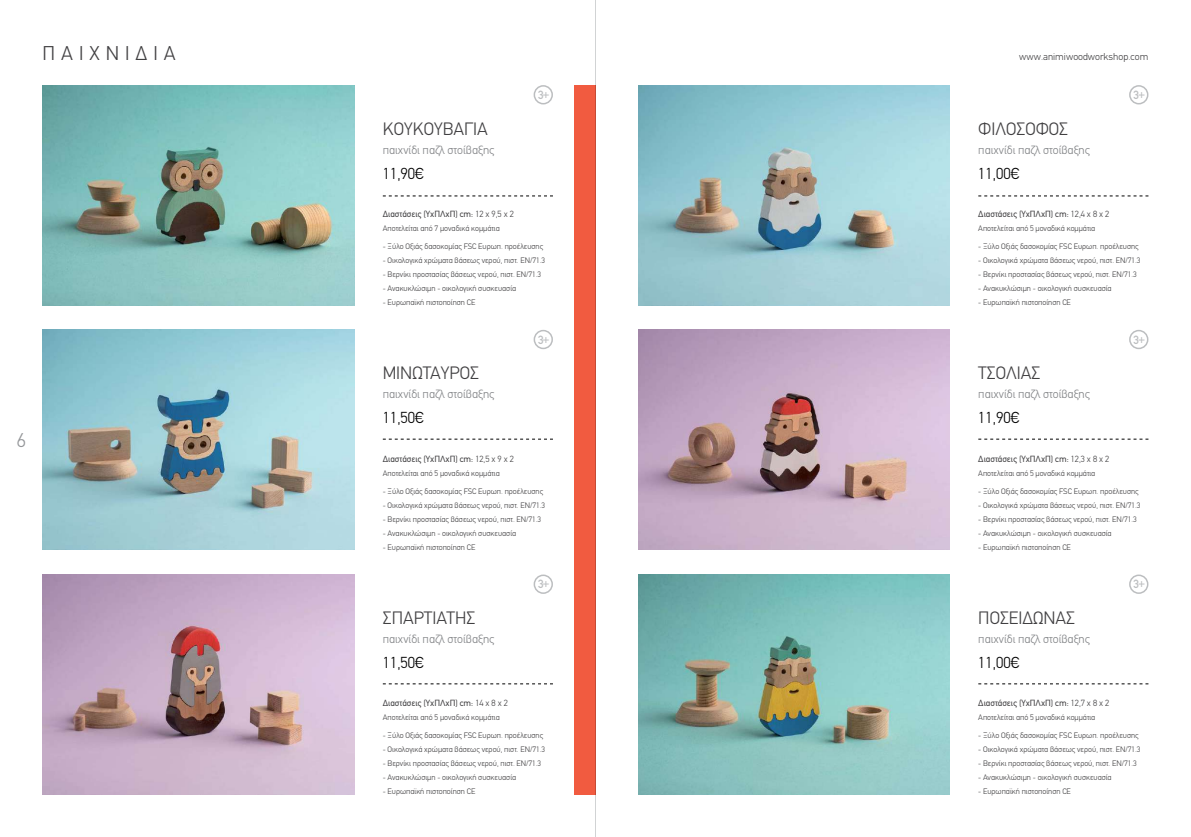
<style>
.page{position:relative;width:1191px;height:837px;background:#fff}
.page>*{position:absolute;margin:0;border:0;box-sizing:border-box;transform-origin:0 0}
.t1{font:300 20px "PF Din Text";letter-spacing:.3em;color:#414042}
.t2{font:300 20px "PF Din Text";color:#939598}
.t3{font:300 18px "PF Din Text";color:#414042}
.t4{font:300 16px "PF Din Text";color:#000}
.t5{font:300 12px "PF Din Text";color:#808285}
.t6{font:500 12px "PF Din Text";color:#bcbec0}
.t7{font:300 10px "PF Din Text";color:#414042}
.t8{font:9px "PF Din Text";color:#414042}
.t9{font:300 8px "PF Din Text";color:#414042}
.s1{font-weight:300}
</style>
<div class="page">
<hr style="left:595px;top:0;width:1px;height:836px;background:#d1d3d4">
<img style="left:43px;top:85px;width:311px;height:220px">
<img style="left:43px;top:574px;width:311px;height:220px">
<img style="left:43px;top:330px;width:311px;height:219px">
<svg style="left:383px;top:196px;width:170px;height:1px"></svg>
<svg style="left:383px;top:439px;width:170px;height:1px"></svg>
<svg style="left:383px;top:683px;width:170px;height:1px"></svg>
<div style="left:574px;top:85px;width:21px;height:709px;background:#f15b40"></div>
<div style="left:533px;top:574px;width:20px;height:19px;border:2px solid #bcbec0;border-radius:50%"></div>
<div style="left:533px;top:330px;width:20px;height:19px;border:2px solid #bcbec0;border-radius:50%"></div>
<div style="left:533px;top:85px;width:20px;height:19px;border:2px solid #bcbec0;border-radius:50%"></div>
<img style="left:638px;top:85px;width:312px;height:220px">
<img style="left:638px;top:574px;width:312px;height:220px">
<img style="left:638px;top:330px;width:312px;height:219px">
<svg style="left:978px;top:196px;width:170px;height:1px"></svg>
<svg style="left:978px;top:439px;width:170px;height:1px"></svg>
<svg style="left:978px;top:683px;width:170px;height:1px"></svg>
<div style="left:1129px;top:574px;width:19px;height:19px;border:2px solid #bcbec0;border-radius:50%"></div>
<div style="left:1129px;top:330px;width:19px;height:19px;border:2px solid #bcbec0;border-radius:50%"></div>
<div style="left:1129px;top:85px;width:19px;height:19px;border:2px solid #bcbec0;border-radius:50%"></div>
<h1 class="t1" style="left:43px;top:41px;width:135px">ΠΑΙΧΝΙΔΙΑ</h1>
<h1 class="t2" style="left:17px;top:428px;width:11px">6</h1>
<h3 class="t6" style="left:538px;top:87px;width:13px">3+</h3>
<h2 class="t3" style="left:383px;top:118px;width:107px">ΚΟΥΚΟΥΒΑΓΙΑ</h2>
<h3 class="t5" style="left:383px;top:142px;width:113px">παιχνίδι παζλ στοίβαξης</h3>
<h3 class="t4" style="left:383px;top:164px;width:43px">11,90€</h3>
<p class="t8" style="left:383px;top:208px;width:132px">Διαστάσεις (ΥxΠΛxΠ) cm: <span class="s1">12 x 9,5 x 2</span></p>
<p class="t9" style="left:383px;top:223px;width:118px">Αποτελείται από 7 μοναδικά κομμάτια</p>
<p class="t9" style="left:383px;top:241px;width:162px">- Ξύλο Οξιάς δασοκομίας FSC Ευρωπ. προέλευσης</p>
<p class="t9" style="left:383px;top:255px;width:164px">- Οικολογικά χρώματα βάσεως νερού, πιστ. EN/71.3</p>
<p class="t9" style="left:383px;top:269px;width:160px">- Βερνίκι προστασίας βάσεως νερού, πιστ. EN/71.3</p>
<p class="t9" style="left:383px;top:283px;width:135px">- Ανακυκλώσιμη - οικολογική συσκευασία</p>
<p class="t9" style="left:383px;top:297px;width:94px">- Ευρωπαϊκή πιστοποίηση CE</p>
<h3 class="t6" style="left:538px;top:332px;width:13px">3+</h3>
<h2 class="t3" style="left:383px;top:362px;width:98px">ΜΙΝΩΤΑΥΡΟΣ</h2>
<h3 class="t5" style="left:383px;top:387px;width:113px">παιχνίδι παζλ στοίβαξης</h3>
<h3 class="t4" style="left:383px;top:408px;width:43px">11,50€</h3>
<p class="t8" style="left:383px;top:453px;width:132px">Διαστάσεις (ΥxΠΛxΠ) cm: <span class="s1">12,5 x 9 x 2</span></p>
<p class="t9" style="left:383px;top:468px;width:118px">Αποτελείται από 5 μοναδικά κομμάτια</p>
<p class="t9" style="left:383px;top:486px;width:162px">- Ξύλο Οξιάς δασοκομίας FSC Ευρωπ. προέλευσης</p>
<p class="t9" style="left:383px;top:500px;width:164px">- Οικολογικά χρώματα βάσεως νερού, πιστ. EN/71.3</p>
<p class="t9" style="left:383px;top:514px;width:160px">- Βερνίκι προστασίας βάσεως νερού, πιστ. EN/71.3</p>
<p class="t9" style="left:383px;top:528px;width:135px">- Ανακυκλώσιμη - οικολογική συσκευασία</p>
<p class="t9" style="left:383px;top:542px;width:94px">- Ευρωπαϊκή πιστοποίηση CE</p>
<h3 class="t6" style="left:538px;top:576px;width:13px">3+</h3>
<h2 class="t3" style="left:383px;top:607px;width:94px">ΣΠΑΡΤΙΑΤΗΣ</h2>
<h3 class="t5" style="left:383px;top:631px;width:113px">παιχνίδι παζλ στοίβαξης</h3>
<h3 class="t4" style="left:383px;top:653px;width:43px">11,50€</h3>
<p class="t8" style="left:383px;top:697px;width:127px">Διαστάσεις (ΥxΠΛxΠ) cm: <span class="s1">14 x 8 x 2</span></p>
<p class="t9" style="left:383px;top:712px;width:118px">Αποτελείται από 5 μοναδικά κομμάτια</p>
<p class="t9" style="left:383px;top:730px;width:162px">- Ξύλο Οξιάς δασοκομίας FSC Ευρωπ. προέλευσης</p>
<p class="t9" style="left:383px;top:744px;width:164px">- Οικολογικά χρώματα βάσεως νερού, πιστ. EN/71.3</p>
<p class="t9" style="left:383px;top:758px;width:160px">- Βερνίκι προστασίας βάσεως νερού, πιστ. EN/71.3</p>
<p class="t9" style="left:383px;top:772px;width:135px">- Ανακυκλώσιμη - οικολογική συσκευασία</p>
<p class="t9" style="left:383px;top:786px;width:94px">- Ευρωπαϊκή πιστοποίηση CE</p>
<p class="t7" style="left:1019px;top:51px;width:131px">www.animiwoodworkshop.com</p>
<h3 class="t6" style="left:1133px;top:87px;width:13px">3+</h3>
<h2 class="t3" style="left:978px;top:118px;width:91px">ΦΙΛΟΣΟΦΟΣ</h2>
<h3 class="t5" style="left:978px;top:142px;width:113px">παιχνίδι παζλ στοίβαξης</h3>
<h3 class="t4" style="left:978px;top:164px;width:43px">11,00€</h3>
<p class="t8" style="left:978px;top:208px;width:132px">Διαστάσεις (ΥxΠΛxΠ) cm: <span class="s1">12,4 x 8 x 2</span></p>
<p class="t9" style="left:978px;top:223px;width:118px">Αποτελείται από 5 μοναδικά κομμάτια</p>
<p class="t9" style="left:978px;top:241px;width:162px">- Ξύλο Οξιάς δασοκομίας FSC Ευρωπ. προέλευσης</p>
<p class="t9" style="left:978px;top:255px;width:164px">- Οικολογικά χρώματα βάσεως νερού, πιστ. EN/71.3</p>
<p class="t9" style="left:978px;top:269px;width:160px">- Βερνίκι προστασίας βάσεως νερού, πιστ. EN/71.3</p>
<p class="t9" style="left:978px;top:283px;width:135px">- Ανακυκλώσιμη - οικολογική συσκευασία</p>
<p class="t9" style="left:978px;top:297px;width:94px">- Ευρωπαϊκή πιστοποίηση CE</p>
<h3 class="t6" style="left:1133px;top:332px;width:13px">3+</h3>
<h2 class="t3" style="left:978px;top:362px;width:64px">ΤΣΟΛΙΑΣ</h2>
<h3 class="t5" style="left:978px;top:387px;width:113px">παιχνίδι παζλ στοίβαξης</h3>
<h3 class="t4" style="left:978px;top:408px;width:43px">11,90€</h3>
<p class="t8" style="left:978px;top:453px;width:132px">Διαστάσεις (ΥxΠΛxΠ) cm: <span class="s1">12,3 x 8 x 2</span></p>
<p class="t9" style="left:978px;top:468px;width:118px">Αποτελείται από 5 μοναδικά κομμάτια</p>
<p class="t9" style="left:978px;top:486px;width:162px">- Ξύλο Οξιάς δασοκομίας FSC Ευρωπ. προέλευσης</p>
<p class="t9" style="left:978px;top:500px;width:164px">- Οικολογικά χρώματα βάσεως νερού, πιστ. EN/71.3</p>
<p class="t9" style="left:978px;top:514px;width:160px">- Βερνίκι προστασίας βάσεως νερού, πιστ. EN/71.3</p>
<p class="t9" style="left:978px;top:528px;width:135px">- Ανακυκλώσιμη - οικολογική συσκευασία</p>
<p class="t9" style="left:978px;top:542px;width:94px">- Ευρωπαϊκή πιστοποίηση CE</p>
<h3 class="t6" style="left:1133px;top:576px;width:13px">3+</h3>
<h2 class="t3" style="left:978px;top:607px;width:98px">ΠΟΣΕΙΔΩΝΑΣ</h2>
<h3 class="t5" style="left:978px;top:631px;width:113px">παιχνίδι παζλ στοίβαξης</h3>
<h3 class="t4" style="left:978px;top:653px;width:43px">11,00€</h3>
<p class="t8" style="left:978px;top:697px;width:132px">Διαστάσεις (ΥxΠΛxΠ) cm: <span class="s1">12,7 x 8 x 2</span></p>
<p class="t9" style="left:978px;top:712px;width:118px">Αποτελείται από 5 μοναδικά κομμάτια</p>
<p class="t9" style="left:978px;top:730px;width:162px">- Ξύλο Οξιάς δασοκομίας FSC Ευρωπ. προέλευσης</p>
<p class="t9" style="left:978px;top:744px;width:164px">- Οικολογικά χρώματα βάσεως νερού, πιστ. EN/71.3</p>
<p class="t9" style="left:978px;top:758px;width:160px">- Βερνίκι προστασίας βάσεως νερού, πιστ. EN/71.3</p>
<p class="t9" style="left:978px;top:772px;width:135px">- Ανακυκλώσιμη - οικολογική συσκευασία</p>
<p class="t9" style="left:978px;top:786px;width:94px">- Ευρωπαϊκή πιστοποίηση CE</p>
</div>
